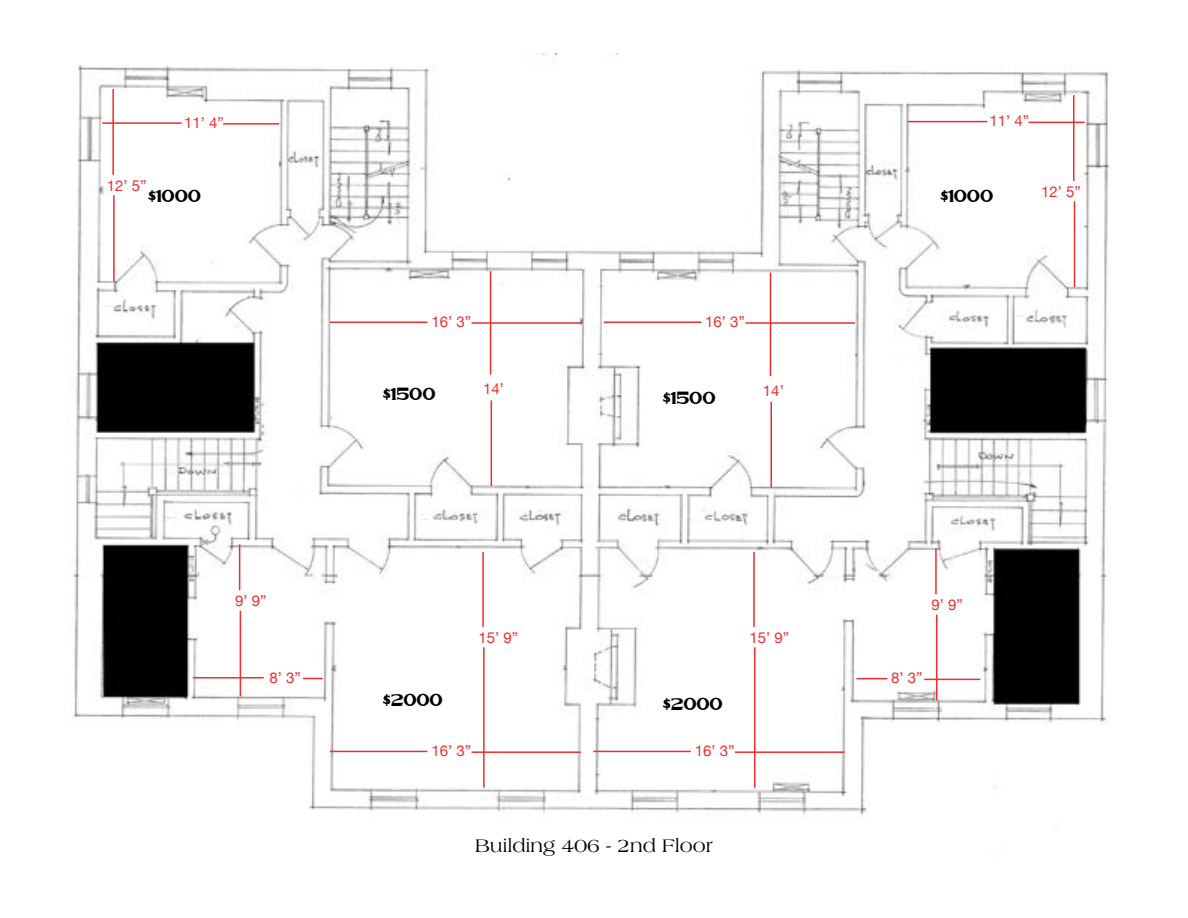
<style>
.page{position:relative;width:1188px;height:918px;background:#fff}
.page>*{position:absolute;margin:0;border:0;box-sizing:border-box;transform-origin:0 0}
.t1{font:19.5px "Americana Std";color:#000}
.t2{font:15px "Helvetica Neue";color:#ee2d2d}
.t3{font:15px "Alphacal Black JNL";letter-spacing:-.015em;color:#000}
</style>
<div class="page">
<img style="left:72px;top:53px;width:1038px;height:762px">
<hr style="left:239px;top:544px;width:1px;height:46px;background:#ee2d2d">
<hr style="left:240px;top:611px;width:1px;height:85px;background:#ee2d2d">
<svg style="left:303px;top:678px;width:20px;height:1px"></svg>
<hr style="left:193px;top:677px;width:71px;height:1px;background:#ee2d2d">
<hr style="left:482px;top:552px;width:2px;height:75px;background:#ee2d2d">
<hr style="left:490px;top:271px;width:1px;height:104px;background:#ee2d2d">
<hr style="left:770px;top:273px;width:1px;height:103px;background:#ee2d2d">
<hr style="left:753px;top:552px;width:2px;height:75px;background:#ee2d2d">
<hr style="left:483px;top:647px;width:2px;height:141px;background:#ee2d2d">
<hr style="left:491px;top:400px;width:1px;height:86px;background:#ee2d2d">
<hr style="left:770px;top:402px;width:2px;height:86px;background:#ee2d2d">
<hr style="left:754px;top:647px;width:1px;height:141px;background:#ee2d2d">
<hr style="left:472px;top:751px;width:109px;height:2px;background:#ee2d2d">
<hr style="left:472px;top:322px;width:109px;height:2px;background:#ee2d2d">
<hr style="left:745px;top:322px;width:110px;height:2px;background:#ee2d2d">
<hr style="left:735px;top:751px;width:109px;height:2px;background:#ee2d2d">
<hr style="left:330px;top:751px;width:97px;height:1px;background:#ee2d2d">
<hr style="left:330px;top:322px;width:97px;height:1px;background:#ee2d2d">
<hr style="left:604px;top:322px;width:97px;height:1px;background:#ee2d2d">
<hr style="left:593px;top:751px;width:98px;height:1px;background:#ee2d2d">
<hr style="left:935px;top:548px;width:2px;height:46px;background:#ee2d2d">
<hr style="left:1073px;top:95px;width:2px;height:86px;background:#ee2d2d">
<hr style="left:936px;top:615px;width:1px;height:85px;background:#ee2d2d">
<hr style="left:1074px;top:201px;width:1px;height:86px;background:#ee2d2d">
<hr style="left:924px;top:679px;width:56px;height:1px;background:#ee2d2d">
<hr style="left:1029px;top:122px;width:56px;height:1px;background:#ee2d2d">
<hr style="left:856px;top:678px;width:31px;height:1px;background:#ee2d2d">
<hr style="left:908px;top:121px;width:79px;height:1px;background:#ee2d2d">
<hr style="left:112px;top:89px;width:2px;height:86px;background:#ee2d2d">
<hr style="left:113px;top:195px;width:2px;height:86px;background:#ee2d2d">
<hr style="left:223px;top:123px;width:56px;height:2px;background:#ee2d2d">
<hr style="left:102px;top:122px;width:80px;height:2px;background:#ee2d2d">
<p class="t2" style="left:184px;top:112px;width:41px">11’ 4”</p>
<p class="t2" style="left:990px;top:110px;width:41px">11’ 4”</p>
<p class="t2" style="left:107px;top:174px;width:41px">12’ 5”</p>
<p class="t3" style="left:148px;top:187px;width:54px">$1000</p>
<p class="t3" style="left:941px;top:187px;width:54px">$1000</p>
<p class="t2" style="left:1041px;top:180px;width:41px">12’ 5”</p>
<p class="t2" style="left:431px;top:311px;width:41px">16’ 3”</p>
<p class="t2" style="left:705px;top:311px;width:41px">16’ 3”</p>
<p class="t3" style="left:383px;top:384px;width:54px">$1500</p>
<p class="t2" style="left:483px;top:378px;width:22px">14’</p>
<p class="t2" style="left:763px;top:380px;width:22px">14’</p>
<p class="t3" style="left:663px;top:388px;width:54px">$1500</p>
<p class="t2" style="left:235px;top:590px;width:33px">9’ 9”</p>
<p class="t2" style="left:270px;top:666px;width:33px">8’ 3”</p>
<p class="t2" style="left:479px;top:627px;width:41px">15’ 9”</p>
<p class="t3" style="left:383px;top:690px;width:61px">$2000</p>
<p class="t2" style="left:431px;top:740px;width:41px">16’ 3”</p>
<p class="t2" style="left:749px;top:627px;width:41px">15’ 9”</p>
<p class="t3" style="left:663px;top:694px;width:61px">$2000</p>
<p class="t2" style="left:695px;top:740px;width:41px">16’ 3”</p>
<h1 class="t1" style="left:475px;top:835px;width:239px">Building 406 - 2nd Floor</h1>
<p class="t2" style="left:931px;top:594px;width:33px">9’ 9”</p>
<p class="t2" style="left:891px;top:667px;width:33px">8’ 3”</p>
</div>
